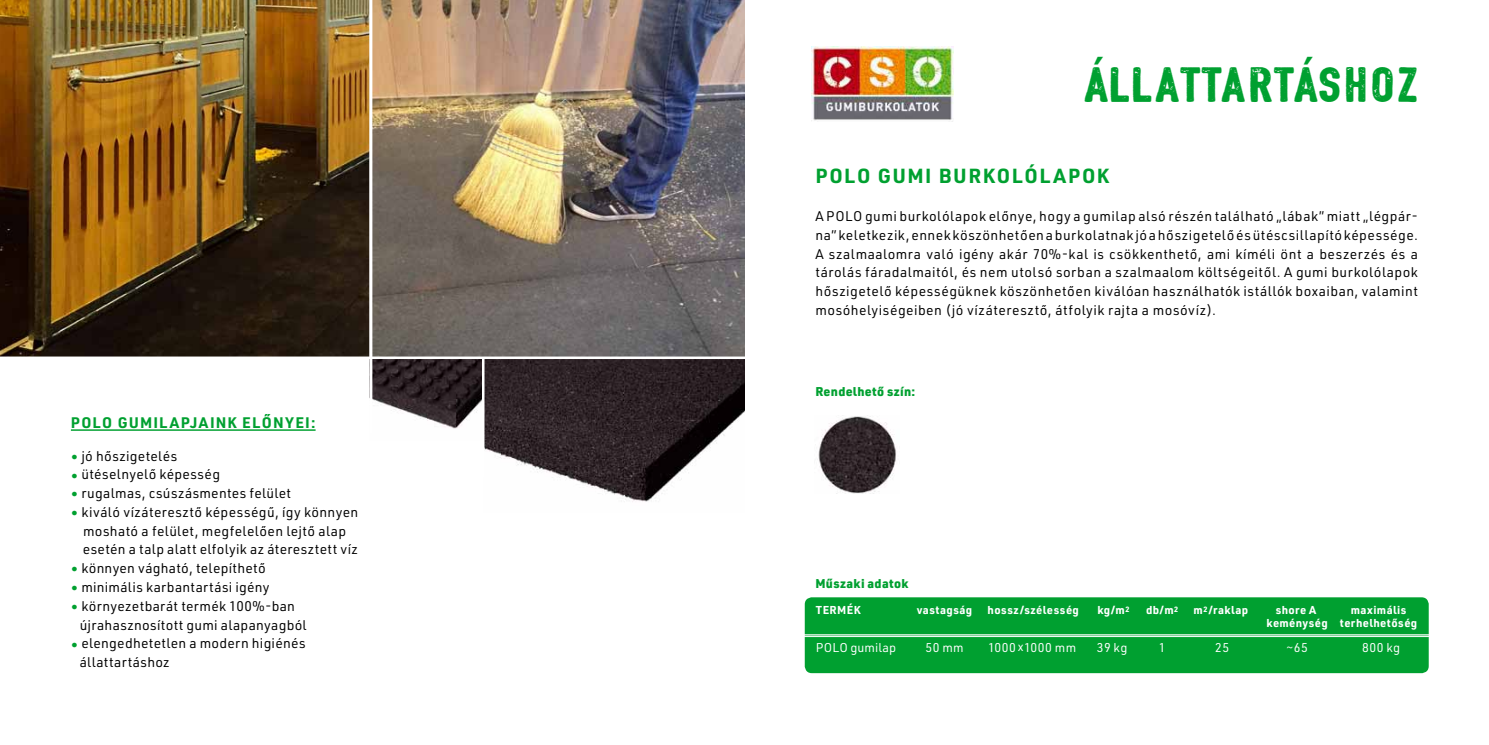
<style>
.page{position:relative;width:1489px;height:745px;background:#fff}
.page>*{position:absolute;margin:0;border:0;box-sizing:border-box;transform-origin:0 0}
.t1{font:47.5px "Bushcraft distress";letter-spacing:.06em;color:#00a030}
.t2{font:700 20px "URWDIN";letter-spacing:.08em;color:#00a030}
.t3{font:700 15px "URWDIN";letter-spacing:.08em;color:#00a030}
.t4{font:13.75px/18.8px "URWDIN";letter-spacing:.025em;color:#000}
.t5{font:12.5px "URWDIN";letter-spacing:.03em;color:#fff}
.t6{font:900 12.5px "URWDIN";letter-spacing:.025em;color:#00a030}
.t7{font:12.5px "URWDIN";letter-spacing:.005em;color:#fff}
.t8{font:700 11.25px/12.5px "URWDIN";letter-spacing:.04em;color:#fff}
.s1{color:#00a030}
</style>
<div class="page">
<img style="left:811px;top:46px;width:142px;height:75px">
<div style="left:804px;top:597px;width:624px;height:75px;background:#00a030;border-radius:7px"></div>
<hr style="left:790px;top:634px;width:645px;height:1px;background:#fff">
<hr style="left:790px;top:636px;width:645px;height:1px;background:#fff">
<img style="left:484px;top:359px;width:260px;height:143px">
<img style="left:372px;top:359px;width:110px;height:70px">
<img style="left:818px;top:416px;width:78px;height:77px">
<hr style="left:71px;top:429px;width:244px;height:1px;background:#00a030">
<img style="left:372px;top:0;width:372px;height:356px">
<img style="left:0;top:0;width:369px;height:356px">
<p class="t3" style="left:71px;top:412px;width:246px">POLO GUMILAPJAINK ELŐNYEI:</p>
<p class="t4" style="left:71px;top:445px;width:108px"><span class="s1">•</span> jó hőszigetelés</p>
<p class="t4" style="left:71px;top:464px;width:151px"><span class="s1">•</span> ütéselnyelő képesség</p>
<p class="t4" style="left:71px;top:483px;width:222px"><span class="s1">•</span> rugalmas, csúszásmentes felület</p>
<p class="t4" style="left:83px;top:502px;width:277px;text-indent:-12px"><span class="s1">•</span> kiváló vízáteresztő képességű, így könnyen mosható a felület, megfelelően lejtő alap esetén a talp alatt elfolyik az áteresztett víz</p>
<p class="t4" style="left:71px;top:558px;width:196px"><span class="s1">•</span> könnyen vágható, telepíthető</p>
<p class="t4" style="left:71px;top:577px;width:200px"><span class="s1">•</span> minimális karbantartási igény</p>
<p class="t4" style="left:80px;top:595px;width:228px;text-indent:-9px"><span class="s1">•</span> környezetbarát termék 100%-ban újrahasznosított gumi alapanyagból</p>
<p class="t4" style="left:80px;top:633px;width:227px;text-indent:-9px"><span class="s1">•</span> elengedhetetlen a modern higiénés állattartáshoz</p>
<h1 class="t1" style="left:1084px;top:58px;width:335px">A<sup>´</sup>LLATTARTA<sup>´</sup>SHOZ</h1>
<h2 class="t2" style="left:815px;top:162px;width:295px">POLO GUMI BURKOLÓLAPOK</h2>
<p class="t4" style="left:815px;top:206px;width:604px;text-align:justify">A POLO gumi burkolólapok előnye, hogy a gumilap alsó részén található „lábak” miatt „légpár&shy;na” keletkezik, ennek köszönhetően a burkolatnak jó a hőszigetelő és ütéscsillapító képessége.<br>A szalmaalomra való igény akár 70%-kal is csökkenthető, ami kíméli önt a beszerzés és a tárolás fáradalmaitól, és nem utolsó sorban a szalmaalom költségeitől. A gumi burkolólapok hőszigetelő képességüknek köszönhetően kiválóan használhatók istállók boxaiban, valamint mosóhelyiségeiben (jó vízáteresztő, átfolyik rajta a mosóvíz).</p>
<p class="t6" style="left:815px;top:382px;width:101px">Rendelhető szín:</p>
<p class="t6" style="left:815px;top:574px;width:94px">Műszaki adatok</p>
<p class="t8" style="left:815px;top:603px;width:46px">TERMÉK</p>
<p class="t8" style="left:916px;top:603px;width:57px">vastagság</p>
<p class="t8" style="left:987px;top:603px;width:93px">hossz/szélesség</p>
<p class="t8" style="left:1097px;top:603px;width:34px">kg/m<sup>2</sup></p>
<p class="t8" style="left:1145px;top:603px;width:34px">db/m<sup>2</sup></p>
<p class="t8" style="left:1193px;top:603px;width:56px">m<sup>2</sup>/raklap</p>
<p class="t8" style="left:1275px;top:603px;width:42px">shore A</p>
<p class="t8" style="left:1266px;top:603px;width:152px;text-indent:84px">maximális keménység terhelhetőség</p>
<p class="t7" style="left:815px;top:638px;width:82px">POLO gumilap</p>
<p class="t5" style="left:925px;top:638px;width:40px">50 mm</p>
<p class="t5" style="left:987px;top:638px;width:90px">1000x1000 mm</p>
<p class="t5" style="left:1096px;top:638px;width:32px">39 kg</p>
<p class="t5" style="left:1158px;top:638px;width:8px">1</p>
<p class="t5" style="left:1215px;top:638px;width:15px">25</p>
<p class="t5" style="left:1286px;top:638px;width:23px">~65</p>
<p class="t5" style="left:1361px;top:638px;width:40px">800 kg</p>
</div>
